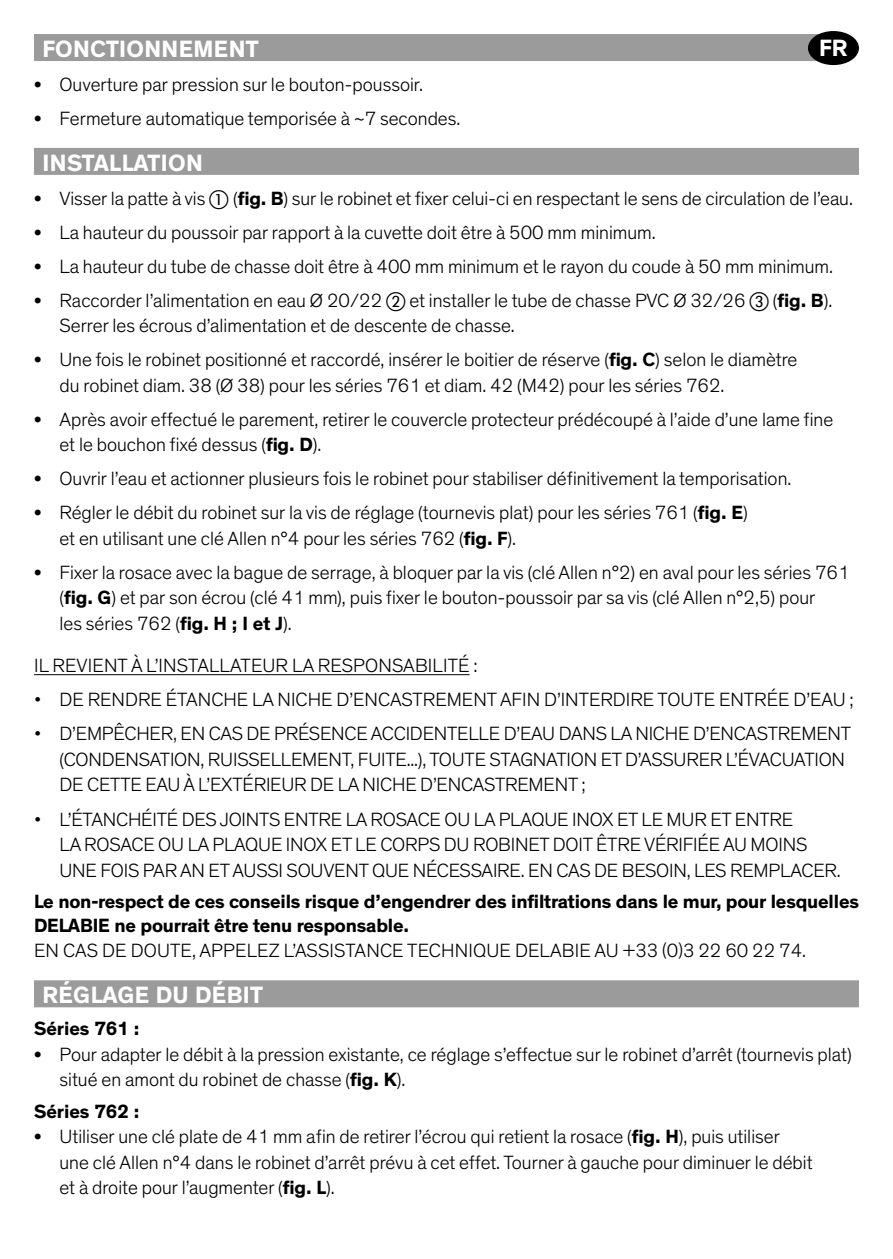
<style>
.page{position:relative;width:893px;height:1259px;background:#fff}
.page>*{position:absolute;margin:0;border:0;box-sizing:border-box;transform-origin:0 0}
.t1{font:700 24px "Theinhardt";letter-spacing:.015em;color:#fff}
.t2{font:300 19.5px/25.5px "Theinhardt";color:#000}
.t3{font:700 19.5px/23.4px "Theinhardt";letter-spacing:-.01em;color:#000}
.s1{font-weight:500}
.s2{font-family:"European Pi One";font-weight:400}
.s3{font-weight:700}
</style>
<div class="page">
<div style="left:34px;top:34px;width:808px;height:27px;background:#9b9b9b"></div>
<div style="left:34px;top:148px;width:825px;height:27px;background:#9b9b9b"></div>
<hr style="left:34px;top:674px;width:436px;height:1px;background:#000">
<div style="left:34px;top:980px;width:825px;height:27px;background:#9b9b9b"></div>
<div style="left:808px;top:31px;width:51px;height:34px;background:#000;border-radius:50%"></div>
<p class="t1" style="left:819px;top:33px;width:30px">FR</p>
<p class="t1" style="left:43px;top:34px;width:218px">FONCTIONNEMENT</p>
<p class="t2" style="left:34px;top:72px;width:391px"><span class="s1">•</span> Ouverture par pression sur le bouton-poussoir.</p>
<p class="t2" style="left:34px;top:106px;width:428px"><span class="s1">•</span> Fermeture automatique temporisée à ~7 secondes.</p>
<p class="t1" style="left:43px;top:148px;width:162px">INSTALLATION</p>
<p class="t2" style="left:34px;top:186px;width:820px"><span class="s1">•</span> Visser la patte à vis <span class="s2">a</span> (<span class="s3">fig. B</span>) sur le robinet et fixer celui-ci en respectant le sens de circulation de l’eau.</p>
<p class="t2" style="left:34px;top:220px;width:623px"><span class="s1">•</span> La hauteur du poussoir par rapport à la cuvette doit être à 500 mm minimum.</p>
<p class="t2" style="left:34px;top:254px;width:801px"><span class="s1">•</span> La hauteur du tube de chasse doit être à 400 mm minimum et le rayon du coude à 50 mm minimum.</p>
<p class="t2" style="left:60px;top:288px;width:774px;text-indent:-26px"><span class="s1">•</span> Raccorder l’alimentation en eau Ø 20/22 <span class="s2">b</span> et installer le tube de chasse PVC Ø 32/26 <span class="s2">c</span> (<span class="s3">fig. B</span>).<br>Serrer les écrous d’alimentation et de descente de chasse.</p>
<p class="t2" style="left:60px;top:347px;width:739px;text-indent:-26px"><span class="s1">•</span> Une fois le robinet positionné et raccordé, insérer le boitier de réserve (<span class="s3">fig. C</span>) selon le diamètre du robinet diam. 38 (Ø 38) pour les séries 761 et diam. 42 (M42) pour les séries 762.</p>
<p class="t2" style="left:60px;top:407px;width:775px;text-indent:-26px"><span class="s1">•</span> Après avoir effectué le parement, retirer le couvercle protecteur prédécoupé à l’aide d’une lame fine et le bouchon fixé dessus (<span class="s3">fig. D</span>).</p>
<p class="t2" style="left:34px;top:466px;width:759px"><span class="s1">•</span> Ouvrir l’eau et actionner plusieurs fois le robinet pour stabiliser définitivement la temporisation.</p>
<p class="t2" style="left:60px;top:500px;width:690px;text-indent:-26px"><span class="s1">•</span> Régler le débit du robinet sur la vis de réglage (tournevis plat) pour les séries 761 (<span class="s3">fig. E</span>) et en utilisant une clé Allen n°4 pour les séries 762 (<span class="s3">fig. F</span>).</p>
<p class="t2" style="left:60px;top:560px;width:792px;text-indent:-26px"><span class="s1">•</span> Fixer la rosace avec la bague de serrage, à bloquer par la vis (clé Allen n°2) en aval pour les séries 761 (<span class="s3">fig. G</span>) et par son écrou (clé 41 mm), puis fixer le bouton-poussoir par sa vis (clé Allen n°2,5) pour<br>les séries 762 (<span class="s3">fig. H ; I et J</span>).</p>
<p class="t2" style="left:34px;top:653px;width:445px">IL REVIENT À L’INSTALLATEUR LA RESPONSABILITÉ :</p>
<p class="t2" style="left:34px;top:687px;width:821px">• DE RENDRE ÉTANCHE LA NICHE D’ENCASTREMENT AFIN D’INTERDIRE TOUTE ENTRÉE D’EAU ;</p>
<p class="t2" style="left:60px;top:721px;width:793px;text-indent:-26px">• D’EMPÊCHER, EN CAS DE PRÉSENCE ACCIDENTELLE D’EAU DANS LA NICHE D’ENCASTREMENT (CONDENSATION, RUISSELLEMENT, FUITE...), TOUTE STAGNATION ET D’ASSURER L’ÉVACUATION<br>DE CETTE EAU À L’EXTÉRIEUR DE LA NICHE D’ENCASTREMENT ;</p>
<p class="t2" style="left:60px;top:806px;width:783px;text-indent:-26px">• L’ÉTANCHÉITÉ DES JOINTS ENTRE LA ROSACE OU LA PLAQUE INOX ET LE MUR ET ENTRE<br>LA ROSACE OU LA PLAQUE INOX ET LE CORPS DU ROBINET DOIT ÊTRE VÉRIFIÉE AU MOINS<br>UNE FOIS PAR AN ET AUSSI SOUVENT QUE NÉCESSAIRE. EN CAS DE BESOIN, LES REMPLACER.</p>
<p class="t3" style="left:34px;top:890px;width:826px">Le non-respect de ces conseils risque d’engendrer des infiltrations dans le mur, pour lesquelles<br>DELABIE ne pourrait être tenu responsable.</p>
<p class="t2" style="left:34px;top:938px;width:773px">EN CAS DE DOUTE, APPELEZ L’ASSISTANCE TECHNIQUE DELABIE AU +33 (0)3 22 60 22 74.</p>
<p class="t1" style="left:43px;top:980px;width:222px">RÉGLAGE DU DÉBIT</p>
<p class="t3" style="left:34px;top:1017px;width:107px">Séries 761 :</p>
<p class="t2" style="left:60px;top:1041px;width:794px;text-indent:-26px"><span class="s1">•</span> Pour adapter le débit à la pression existante, ce réglage s’effectue sur le robinet d’arrêt (tournevis plat) situé en amont du robinet de chasse (<span class="s3">fig. K</span>).</p>
<p class="t3" style="left:34px;top:1100px;width:107px">Séries 762 :</p>
<p class="t2" style="left:60px;top:1124px;width:755px;text-indent:-26px"><span class="s1">•</span> Utiliser une clé plate de 41 mm afin de retirer l’écrou qui retient la rosace (<span class="s3">fig. H</span>), puis utiliser une clé Allen n°4 dans le robinet d’arrêt prévu à cet effet. Tourner à gauche pour diminuer le débit et à droite pour l’augmenter (<span class="s3">fig. L</span>).</p>
</div>
